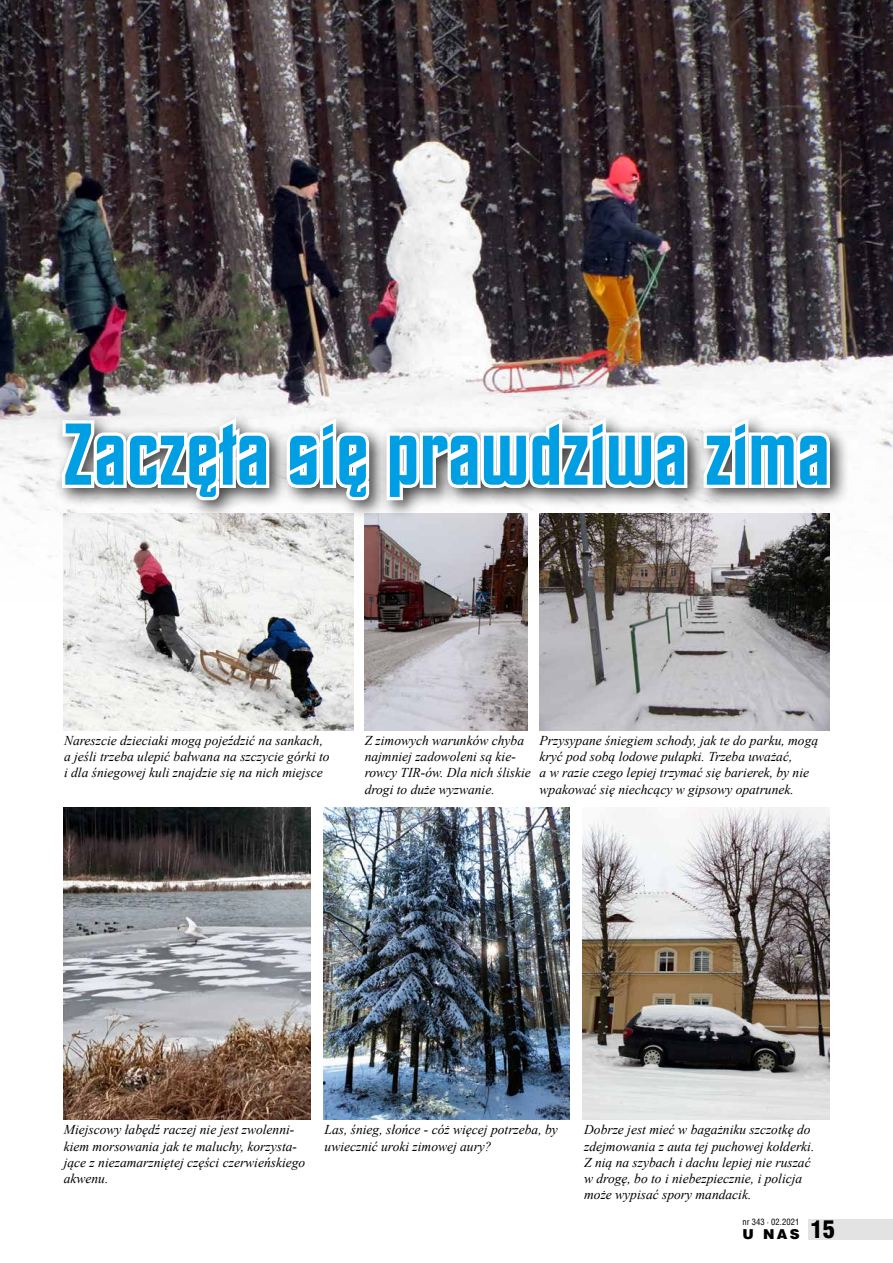
<style>
.page{position:relative;width:893px;height:1263px;background:#fff}
.page>*{position:absolute;margin:0;border:0;box-sizing:border-box;transform-origin:0 0}
.t1{font:88.2px "Horizon EU";color:#009fe3}
.t2{font:900 24px "Switzerland Cond";color:#000}
.t3{font:900 13.65px "Switzerland";color:#000}
.t4{font:italic 13.5px/16.2px "Times New Roman";color:#000}
.t5{font:8.55px "Switzerland Condensed";letter-spacing:.01em;color:#000}
</style>
<div class="page">
<img style="left:0;top:0;width:893px;height:601px">
<img style="left:64px;top:521px;width:289px;height:210px">
<img style="left:583px;top:808px;width:246px;height:312px">
<img style="left:64px;top:808px;width:246px;height:312px">
<img style="left:540px;top:521px;width:289px;height:210px">
<img style="left:365px;top:521px;width:163px;height:210px">
<img style="left:323px;top:808px;width:247px;height:312px">
<div style="left:54px;top:412px;width:796px;height:109px;background:#000;opacity:.75"></div>
<svg style="left:59px;top:413px;width:214px;height:93px"></svg>
<svg style="left:283px;top:415px;width:92px;height:91px"></svg>
<svg style="left:383px;top:415px;width:308px;height:88px"></svg>
<svg style="left:700px;top:415px;width:133px;height:79px"></svg>
<div style="left:808px;top:1219px;width:85px;height:20px;background:#e3e3e3"></div>
<h1 class="t1" style="left:63px;top:408px;width:768px">Zaczęła się prawdziwa zima</h1>
<p class="t4" style="left:64px;top:732px;width:267px">Nareszcie dzieciaki mogą pojeździć na sankach, a jeśli trzeba ulepić bałwana na szczycie górki to i dla śniegowej kuli znajdzie się na nich miejsce</p>
<p class="t4" style="left:365px;top:732px;width:168px">Z zimowych warunków chyba najmniej zadowoleni są kie&shy;rowcy TIR-ów. Dla nich śliskie drogi to duże wyzwanie.</p>
<p class="t4" style="left:540px;top:732px;width:280px">Przysypane śniegiem schody, jak te do parku, mogą kryć pod sobą lodowe pułapki. Trzeba uważać,<br>a w razie czego lepiej trzymać się barierek, by nie wpakować się niechcący w gipsowy opatrunek.</p>
<p class="t4" style="left:64px;top:1121px;width:243px">Miejscowy łabędź raczej nie jest zwolenni&shy;kiem morsowania jak te maluchy, korzysta&shy;jące z niezamarzniętej części czerwieńskiego akwenu.</p>
<p class="t4" style="left:325px;top:1121px;width:235px">Las, śnieg, słońce - cóż więcej potrzeba, by uwiecznić uroki zimowej aury?</p>
<p class="t4" style="left:584px;top:1121px;width:232px">Dobrze jest mieć w bagażniku szczotkę do zdejmowania z auta tej puchowej kołderki.<br>Z nią na szybach i dachu lepiej nie ruszać w drogę, bo to i niebezpiecznie, i policja może wypisać spory mandacik.</p>
<p class="t5" style="left:742px;top:1217px;width:59px">nr 343 • 02.2021</p>
<p class="t3" style="left:742px;top:1226px;width:59px">U NAS</p>
<h2 class="t2" style="left:811px;top:1214px;width:25px">15</h2>
</div>
